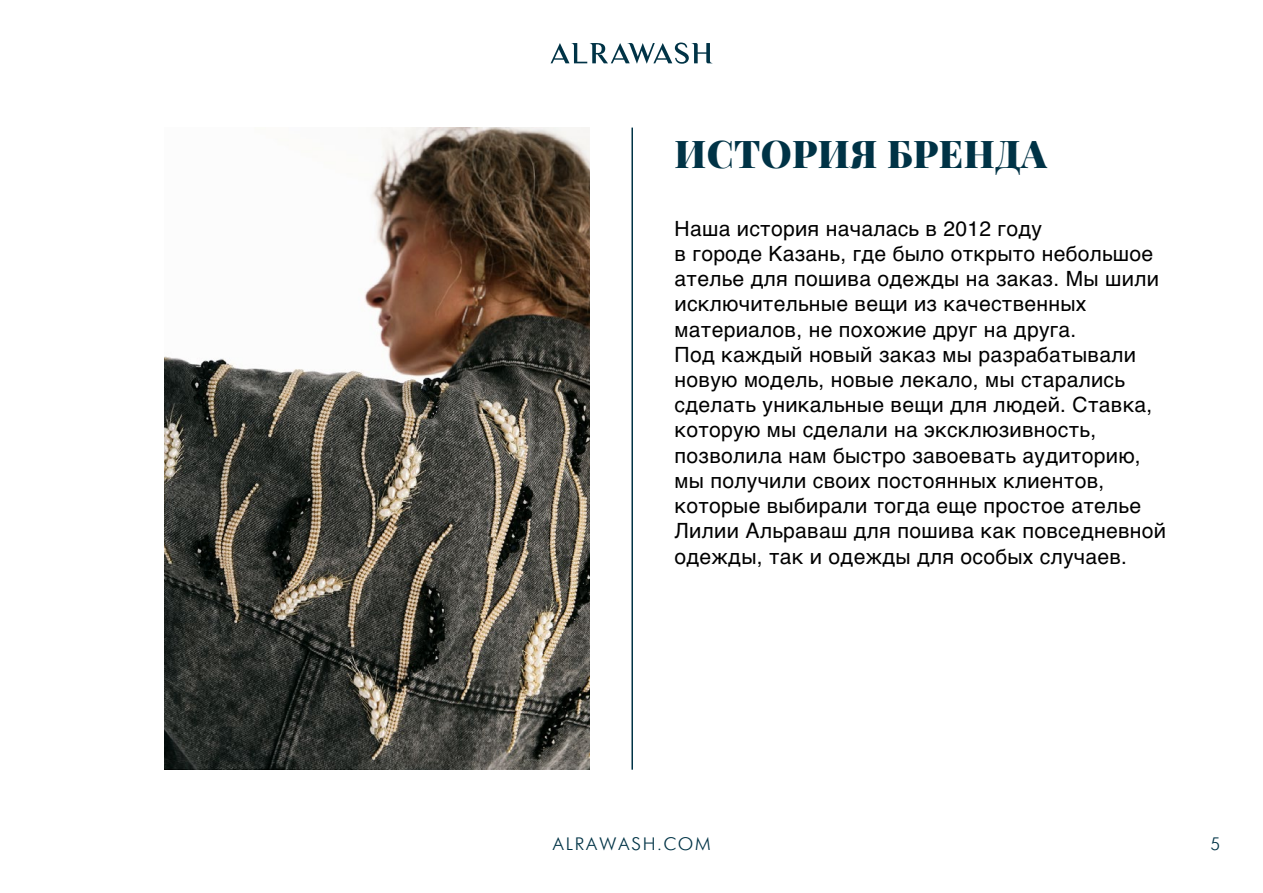
<style>
.page{position:relative;width:1263px;height:893px;background:#fff}
.page>*{position:absolute;margin:0;border:0;box-sizing:border-box;transform-origin:0 0}
.t1{font:900 37.5px "Playfair Display";letter-spacing:.015em;color:#003346}
.t2{font:21px/25.2px "Helvetica";letter-spacing:.015em;color:#000}
.t3{font:300 18px "Futura Futuris";letter-spacing:.1em;color:#003346}
</style>
<div class="page">
<svg style="left:550px;top:43px;width:162px;height:21px"></svg>
<hr style="left:631px;top:128px;width:2px;height:642px;background:#003346">
<img style="left:164px;top:128px;width:425px;height:642px">
<h1 class="t1" style="left:675px;top:125px;width:374px">ИСТОРИЯ БРЕНДА</h1>
<p class="t2" style="left:675px;top:217px;width:493px">Наша история началась в 2012 году<br>в городе Казань, где было открыто небольшое ателье для пошива одежды на заказ. Мы шили исключительные вещи из качественных материалов, не похожие друг на друга.<br>Под каждый новый заказ мы разрабатывали новую модель, новые лекало, мы старались сделать уникальные вещи для людей. Ставка, которую мы сделали на эксклюзивность, позволила нам быстро завоевать аудиторию, мы получили своих постоянных клиентов, которые выбирали тогда еще простое ателье Лилии Альраваш для пошива как повседневной одежды, так и одежды для особых случаев.</p>
<p class="t3" style="left:552px;top:834px;width:160px">ALRAWASH.COM</p>
<p class="t3" style="left:1210px;top:834px;width:11px">5</p>
</div>
